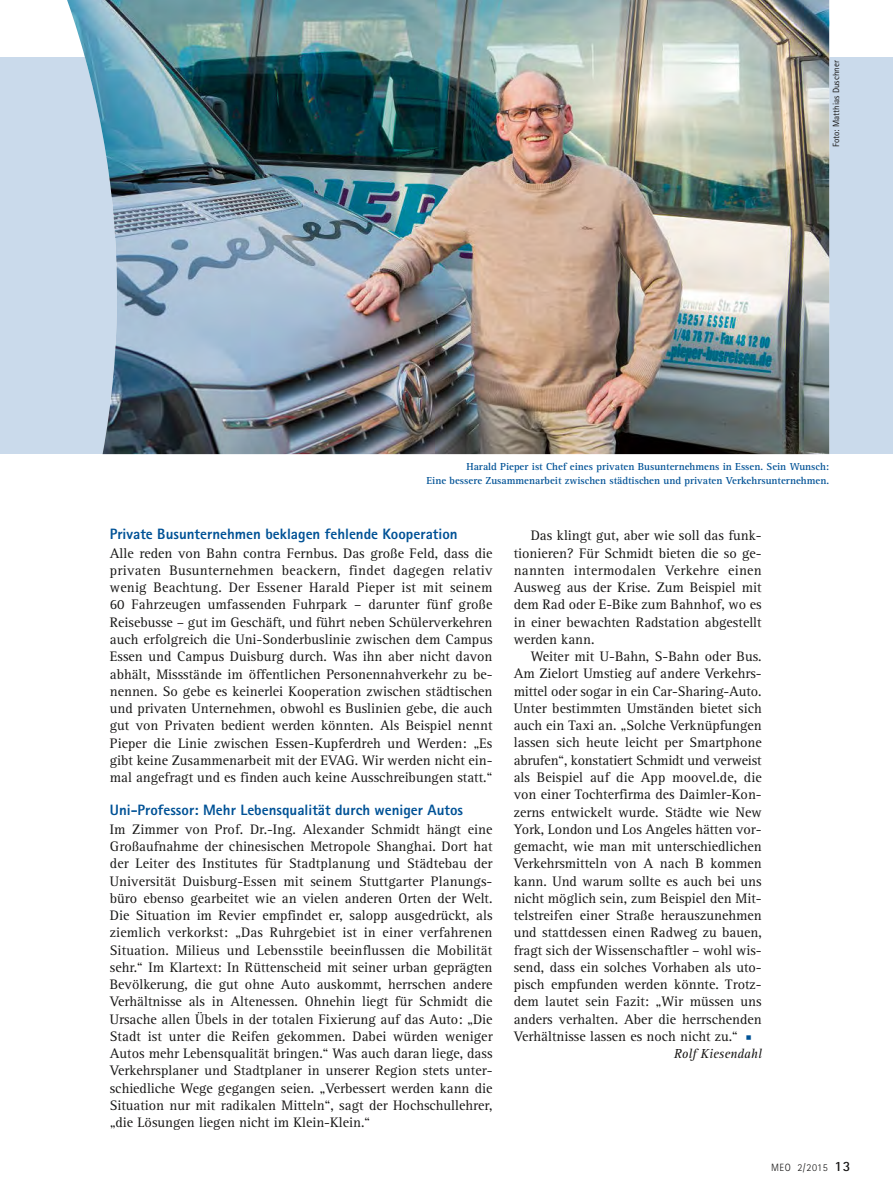
<style>
.page{position:relative;width:893px;height:1191px;background:#fff}
.page>*{position:absolute;margin:0;border:0;box-sizing:border-box;transform-origin:0 0}
.t1{font:800 15px "Agfa Rotis Sans Serif";color:#005296}
.t2{font:14.25px/17.2px "Agfa Rotis Serif";color:#181716;text-align:justify}
.t3{font:italic 13.5px "Agfa Rotis Serif";color:#181716}
.t4{font:700 10.5px/13.5px "Agfa Rotis Serif";color:#005296;text-align:right}
.t5{font:300 10.5px "Agfa Rotis Sans Serif";letter-spacing:.05em;color:#181716}
.t6{font:9px "Agfa Rotis Sans Serif";color:#181716}
.t7{font:6px "Zapf Dingbats";color:#005296}
.s1{font-weight:700;font-size:14.25px}
</style>
<div class="page">
<div style="left:0;top:57px;width:893px;height:397px;background:#cadaeb"></div>
<img style="left:67px;top:0;width:762px;height:454px">
<p class="t6" style="left:831px;top:147px;width:88px;rotate:-90deg">Foto: Matthias Duschner</p>
<p class="t4" style="left:426px;top:460px;width:404px">Harald Pieper ist Chef eines privaten Busunternehmens in Essen. Sein Wunsch:<br>Eine bessere Zusammenarbeit zwischen städtischen und privaten Verkehrsunternehmen.</p>
<p class="t1" style="left:110px;top:525px;width:349px">Private Busunternehmen beklagen fehlende Kooperation</p>
<p class="t2" style="left:110px;top:544px;width:384px">Alle reden von Bahn contra Fernbus. Das große Feld, dass die privaten Busunternehmen beackern, findet dagegen relativ wenig Beachtung. Der Essener Harald Pieper ist mit seinem 60 Fahrzeugen umfassenden Fuhrpark – darunter fünf große Reisebusse – gut im Geschäft, und führt neben Schülerverkehren auch erfolgreich die Uni-Sonderbuslinie zwischen dem Campus Essen und Campus Duisburg durch. Was ihn aber nicht davon abhält, Missstände im öffentlichen Personennahverkehr zu be&shy;nennen. So gebe es keinerlei Kooperation zwischen städtischen und privaten Unternehmen, obwohl es Buslinien gebe, die auch gut von Privaten bedient werden könnten. Als Beispiel nennt Pieper die Linie zwischen Essen-Kupferdreh und Werden: „Es gibt keine Zusammenarbeit mit der EVAG. Wir werden nicht ein&shy;mal angefragt und es finden auch keine Ausschreibungen statt.“</p>
<p class="t1" style="left:110px;top:801px;width:355px">Uni-Professor: Mehr Lebensqualität durch weniger Autos</p>
<p class="t2" style="left:110px;top:820px;width:384px">Im Zimmer von Prof. Dr.-Ing. Alexander Schmidt hängt eine Großaufnahme der chinesischen Metropole Shanghai. Dort hat der Leiter des Institutes für Stadtplanung und Städtebau der Universität Duisburg-Essen mit seinem Stuttgarter Planungs - büro ebenso gearbeitet wie an vielen anderen Orten der Welt.<br>Die Situation im Revier empfindet er, salopp ausgedrückt, als ziemlich verkorkst: „Das Ruhrgebiet ist in einer verfahrenen Situation. Milieus und Lebensstile beeinflussen die Mobilität sehr.“ Im Klartext: In Rüttenscheid mit seiner urban geprägten Bevölkerung, die gut ohne Auto auskommt, herrschen andere Ver hältnisse als in Altenessen. Ohnehin liegt für Schmidt die Ursache allen Übels in der totalen Fixierung auf das Auto: „Die Stadt ist unter die Reifen gekommen. Dabei würden weniger Autos mehr Lebensqualität bringen.“ Was auch daran liege, dass Verkehrsplaner und Stadtplaner in unserer Region stets unter&shy;schiedliche Wege gegangen seien. „Verbessert werden kann die Situation nur mit radikalen Mitteln“, sagt der Hochschullehrer, „die Lösungen liegen nicht im Klein-Klein.“</p>
<p class="t2" style="left:514px;top:527px;width:250px;text-indent:17px">Das klingt gut, aber wie soll das funk&shy;tionieren? Für Schmidt bieten die so ge&shy;nannten intermodalen Verkehre einen Ausweg aus der Krise. Zum Beispiel mit dem Rad oder E-Bike zum Bahnhof, wo es in einer bewachten Radstation abgestellt werden kann.</p>
<p class="t2" style="left:514px;top:647px;width:250px;text-indent:17px">Weiter mit U-Bahn, S-Bahn oder Bus.<br>Am Zielort Umstieg auf andere Verkehrs&shy;mittel oder sogar in ein Car-Sharing-Auto.<br>Unter bestimmten Umständen bietet sich auch ein Taxi an. „Solche Verknüpfungen lassen sich heute leicht per Smartphone abrufen“, konstatiert Schmidt und verweist als Beispiel auf die App moovel.de, die von einer Tochterfirma des Daimler-Kon&shy;zerns entwickelt wurde. Städte wie New York, London und Los Angeles hätten vor&shy;gemacht, wie man mit unterschiedlichen Verkehrsmitteln von A nach B kommen kann. Und warum sollte es auch bei uns nicht möglich sein, zum Beispiel den Mit&shy;telstreifen einer Straße herauszunehmen und stattdessen einen Radweg zu bauen, fragt sich der Wissenschaftler – wohl wis&shy;send, dass ein solches Vorhaben als uto&shy;pisch empfunden werden könnte. Trotz&shy;dem lautet sein Fazit: „Wir müssen uns anders verhalten. Aber die herrschenden Verhältnisse lassen es noch nicht zu.“</p>
<p class="t7" style="left:747px;top:1033px;width:6px">■</p>
<p class="t3" style="left:674px;top:1045px;width:90px">Rolf Kiesendahl</p>
<p class="t5" style="left:771px;top:1161px;width:81px">MEO 2/2015 <span class="s1">13</span></p>
</div>
